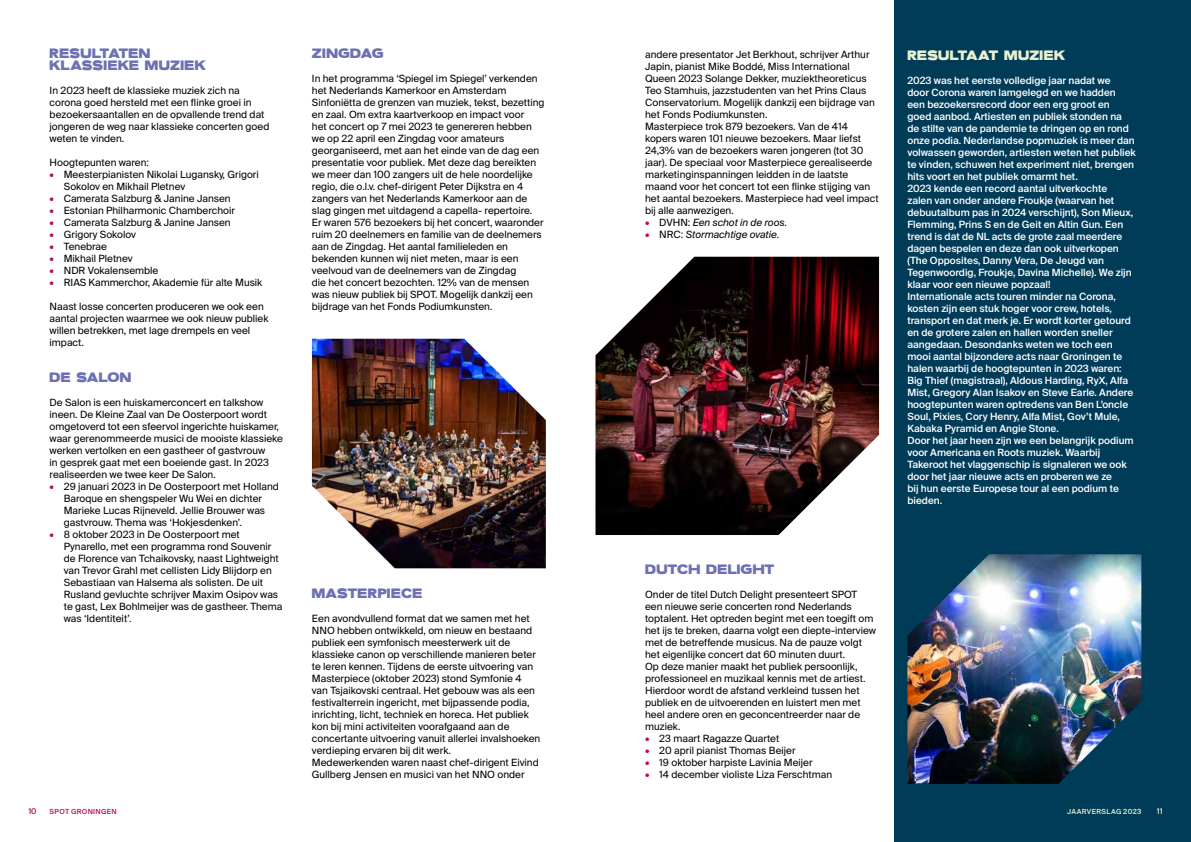
<style>
.page{position:relative;width:1191px;height:842px;background:#fff}
.page>*{position:absolute;margin:0;border:0;box-sizing:border-box;transform-origin:0 0}
.t1{font:19px "Eighties";letter-spacing:.01em;color:#6d71b1}
.t2{font:19px "Eighties";letter-spacing:.01em;color:#e8f0d0}
.t3{font:10px/12px "Suisse Intl";color:#000}
.t4{font:500 10px/12px "Suisse Intl";color:#fff}
.t5{font:italic 10px "Suisse Intl";color:#000}
.t6{font:500 8px "Suisse Intl";color:#b8095e}
.t7{font:500 8px "Suisse Intl";color:#e8f0d0}
.t8{font:500 7px "Suisse Intl";letter-spacing:.055em;color:#e8f0d0}
.t9{font:500 7px "Suisse Intl";letter-spacing:.05em;color:#b8095e}
.s1{color:#b8095e}
.s2{font-style:normal;color:#b8095e}
.s3{font-style:normal}
</style>
<div class="page">
<div style="left:894px;top:0;width:297px;height:842px;background:#003b58"></div>
<img style="left:312px;top:339px;width:234px;height:229px">
<img style="left:595px;top:257px;width:284px;height:278px">
<img style="left:907px;top:554px;width:234px;height:230px">
<h1 class="t1" style="left:50px;top:44px;width:102px">RESULTATEN</h1>
<h1 class="t1" style="left:50px;top:56px;width:158px">KLASSIEKE MUZIEK</h1>
<p class="t3" style="left:50px;top:84px;width:221px">In 2023 heeft de klassieke muziek zich na corona goed hersteld met een flinke groei in bezoekersaantallen en de opvallende trend dat jongeren de weg naar klassieke concerten goed weten te vinden.</p>
<p class="t3" style="left:50px;top:156px;width:101px">Hoogtepunten waren:</p>
<p class="t3" style="left:64px;top:168px;width:196px;text-indent:-14px"><span class="s1">•</span> Meesterpianisten Nikolai Lugansky, Grigori<br>Sokolov en Mikhail Pletnev</p>
<p class="t3" style="left:50px;top:192px;width:183px"><span class="s1">•</span> Camerata Salzburg &amp; Janine Jansen</p>
<p class="t3" style="left:50px;top:204px;width:187px"><span class="s1">•</span> Estonian Philharmonic Chamberchoir</p>
<p class="t3" style="left:50px;top:216px;width:183px"><span class="s1">•</span> Camerata Salzburg &amp; Janine Jansen</p>
<p class="t3" style="left:50px;top:228px;width:88px"><span class="s1">•</span> Grigory Sokolov</p>
<p class="t3" style="left:50px;top:240px;width:59px"><span class="s1">•</span> Tenebrae</p>
<p class="t3" style="left:50px;top:252px;width:85px"><span class="s1">•</span> Mikhail Pletnev</p>
<p class="t3" style="left:50px;top:264px;width:110px"><span class="s1">•</span> NDR Vokalensemble</p>
<p class="t3" style="left:50px;top:276px;width:214px"><span class="s1">•</span> RIAS Kammerchor, Akademie für alte Musik</p>
<p class="t3" style="left:50px;top:300px;width:220px">Naast losse concerten produceren we ook een aantal projecten waarmee we ook nieuw publiek willen betrekken, met lage drempels en veel impact.</p>
<h1 class="t1" style="left:50px;top:368px;width:83px">DE SALON</h1>
<p class="t3" style="left:50px;top:396px;width:235px">De Salon is een huiskamerconcert en talkshow ineen. De Kleine Zaal van De Oosterpoort wordt omgetoverd tot een sfeervol ingerichte huiskamer, waar gerenommeerde musici de mooiste klassieke werken vertolken en een gastheer of gastvrouw<br>in gesprek gaat met een boeiende gast. In 2023 realiseerden we twee keer De Salon.</p>
<p class="t3" style="left:64px;top:480px;width:216px;text-indent:-14px"><span class="s1">•</span> 29 januari 2023 in De Oosterpoort met Holland Baroque en shengspeler Wu Wei en dichter Marieke Lucas Rijneveld. Jellie Brouwer was gastvrouw. Thema was ‘Hokjesdenken’.</p>
<p class="t3" style="left:64px;top:528px;width:220px;text-indent:-14px"><span class="s1">•</span> 8 oktober 2023 in De Oosterpoort met Pynarello, met een programma rond Souvenir de Florence van Tchaikovsky, naast Lightweight van Trevor Grahl met cellisten Lidy Blijdorp en Sebastiaan van Halsema als solisten. De uit Rusland gevluchte schrijver Maxim Osipov was te gast, Lex Bohlmeijer was de gastheer. Thema was ‘Identiteit’.</p>
<h1 class="t1" style="left:312px;top:44px;width:73px">ZINGDAG</h1>
<p class="t3" style="left:312px;top:72px;width:234px">In het programma ‘Spiegel im Spiegel’ verkenden het Nederlands Kamerkoor en Amsterdam Sinfoniëtta de grenzen van muziek, tekst, bezetting en zaal. Om extra kaartverkoop en impact voor<br>het concert op 7 mei 2023 te genereren hebben we op 22 april een Zingdag voor amateurs georganiseerd, met aan het einde van de dag een presentatie voor publiek. Met deze dag bereikten we meer dan 100 zangers uit de hele noordelijke regio, die o.l.v. chef-dirigent Peter Dijkstra en 4 zangers van het Nederlands Kamerkoor aan de slag gingen met uitdagend a capella- repertoire.<br>Er waren 576 bezoekers bij het concert, waaronder ruim 20 deelnemers en familie van de deelnemers aan de Zingdag. Het aantal familieleden en bekenden kunnen wij niet meten, maar is een veelvoud van de deelnemers van de Zingdag<br>die het concert bezochten. 12% van de mensen was nieuw publiek bij SPOT. Mogelijk dankzij een bijdrage van het Fonds Podiumkunsten.</p>
<h1 class="t1" style="left:312px;top:584px;width:112px">MASTERPIECE</h1>
<p class="t3" style="left:312px;top:612px;width:230px">Een avondvullend format dat we samen met het NNO hebben ontwikkeld, om nieuw en bestaand publiek een symfonisch meesterwerk uit de klassieke canon op verschillende manieren beter te leren kennen. Tijdens de eerste uitvoering van Masterpiece (oktober 2023) stond Symfonie 4<br>van Tsjaikovski centraal. Het gebouw was als een festivalterrein ingericht, met bijpassende podia, inrichting, licht, techniek en horeca. Het publiek kon bij mini activiteiten voorafgaand aan de concertante uitvoering vanuit allerlei invalshoeken verdieping ervaren bij dit werk.<br>Medewerkenden waren naast chef-dirigent Eivind Gullberg Jensen en musici van het NNO onder</p>
<p class="t3" style="left:645px;top:49px;width:235px">andere presentator Jet Berkhout, schrijver Arthur Japin, pianist Mike Boddé, Miss International Queen 2023 Solange Dekker, muziektheoreticus Teo Stamhuis, jazzstudenten van het Prins Claus Conservatorium. Mogelijk dankzij een bijdrage van het Fonds Podiumkunsten.<br>Masterpiece trok 879 bezoekers. Van de 414 kopers waren 101 nieuwe bezoekers. Maar liefst 24,3% van de bezoekers waren jongeren (tot 30 jaar). De speciaal voor Masterpiece gerealiseerde marketinginspanningen leidden in de laatste maand voor het concert tot een flinke stijging van het aantal bezoekers. Masterpiece had veel impact bij alle aanwezigen.</p>
<p class="t5" style="left:645px;top:217px;width:143px"><span class="s2">•</span> <span class="s3">DVHN:</span> Een schot in de roos<span class="s3">.</span></p>
<p class="t5" style="left:645px;top:229px;width:136px"><span class="s2">•</span> <span class="s3">NRC:</span> Stormachtige ovatie<span class="s3">.</span></p>
<h1 class="t1" style="left:645px;top:560px;width:131px">DUTCH DELIGHT</h1>
<p class="t3" style="left:645px;top:589px;width:232px">Onder de titel Dutch Delight presenteert SPOT een nieuwe serie concerten rond Nederlands toptalent. Het optreden begint met een toegift om het ijs te breken, daarna volgt een diepte-interview met de betreffende musicus. Na de pauze volgt het eigenlijke concert dat 60 minuten duurt.<br>Op deze manier maakt het publiek persoonlijk, professioneel en muzikaal kennis met de artiest.<br>Hierdoor wordt de afstand verkleind tussen het publiek en de uitvoerenden en luistert men met heel andere oren en geconcentreerder naar de muziek.</p>
<p class="t3" style="left:645px;top:733px;width:136px"><span class="s1">•</span> 23 maart Ragazze Quartet</p>
<p class="t3" style="left:645px;top:745px;width:152px"><span class="s1">•</span> 20 april pianist Thomas Beijer</p>
<p class="t3" style="left:645px;top:757px;width:169px"><span class="s1">•</span> 19 oktober harpiste Lavinia Meijer</p>
<p class="t3" style="left:645px;top:769px;width:189px"><span class="s1">•</span> 14 december violiste Liza Ferschtman</p>
<h1 class="t2" style="left:907px;top:46px;width:159px">RESULTAAT MUZIEK</h1>
<p class="t4" style="left:907px;top:74px;width:230px">2023 was het eerste volledige jaar nadat we<br>door Corona waren lamgelegd en we hadden een bezoekersrecord door een erg groot en goed aanbod. Artiesten en publiek stonden na de stilte van de pandemie te dringen op en rond onze podia. Nederlandse popmuziek is meer dan volwassen geworden, artiesten weten het publiek te vinden, schuwen het experiment niet, brengen hits voort en het publiek omarmt het.<br>2023 kende een record aantal uitverkochte<br>zalen van onder andere Froukje (waarvan het debuutalbum pas in 2024 verschijnt), Son Mieux, Flemming, Prins S en de Geit en Altin Gun. Een trend is dat de NL acts de grote zaal meerdere dagen bespelen en deze dan ook uitverkopen (The Opposites, Danny Vera, De Jeugd van Tegenwoordig, Froukje, Davina Michelle). We zijn klaar voor een nieuwe popzaal!<br>Internationale acts touren minder na Corona, kosten zijn een stuk hoger voor crew, hotels, transport en dat merk je. Er wordt korter getourd en de grotere zalen en hallen worden sneller aangedaan. Desondanks weten we toch een mooi aantal bijzondere acts naar Groningen te halen waarbij de hoogtepunten in 2023 waren:<br>Big Thief (magistraal), Aldous Harding, RyX, Alfa Mist, Gregory Alan Isakov en Steve Earle. Andere hoogtepunten waren optredens van Ben L’oncle Soul, Pixies, Cory Henry, Alfa Mist, Gov’t Mule, Kabaka Pyramid en Angie Stone.<br>Door het jaar heen zijn we een belangrijk podium voor Americana en Roots muziek. Waarbij Takeroot het vlaggenschip is signaleren we ook door het jaar nieuwe acts en proberen we ze<br>bij hun eerste Europese tour al een podium te bieden.</p>
<p class="t6" style="left:28px;top:807px;width:10px">10</p>
<p class="t9" style="left:50px;top:807px;width:69px">SPOT GRONINGEN</p>
<p class="t8" style="left:1067px;top:807px;width:76px">JAARVERSLAG 2023</p>
<p class="t7" style="left:1156px;top:807px;width:7px">11</p>
</div>
